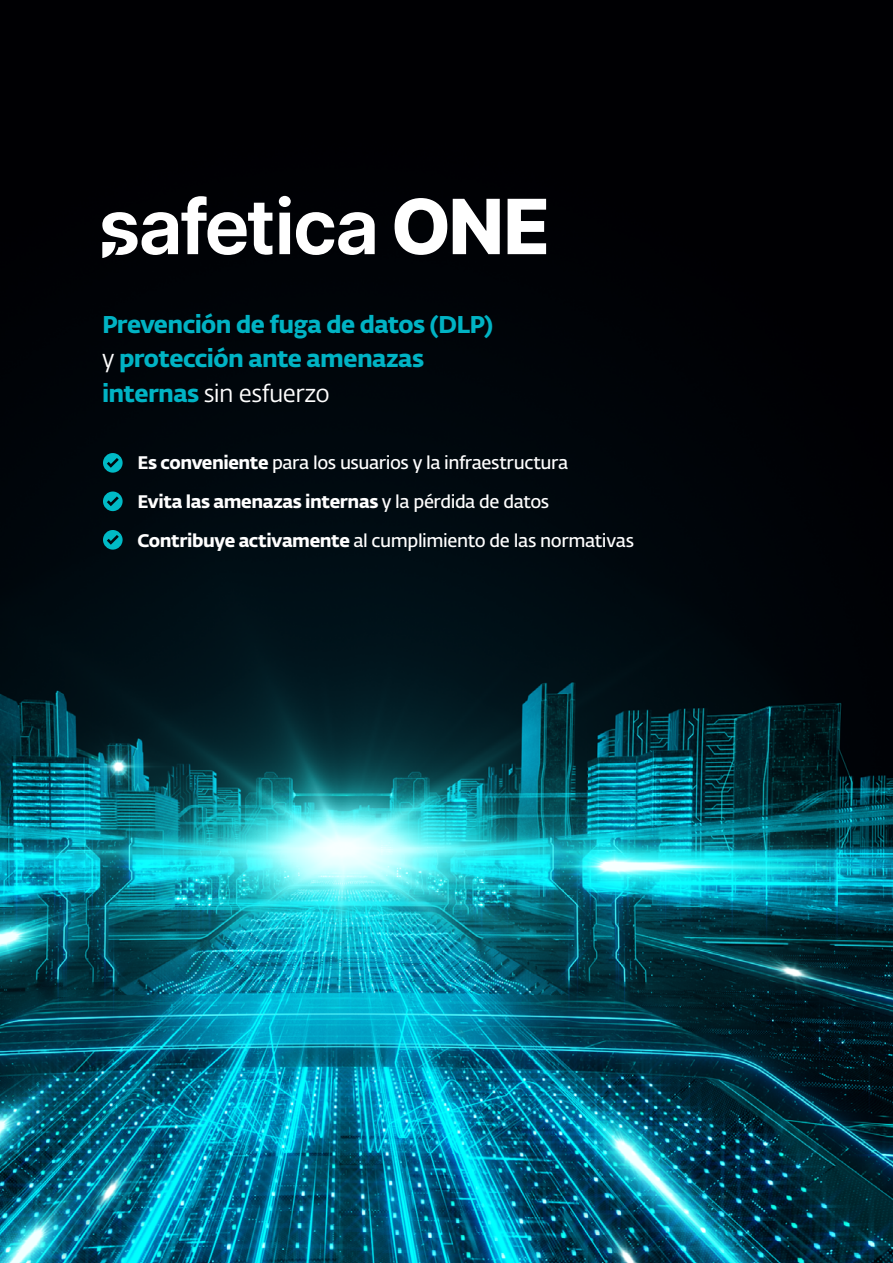
<style>
.page{position:relative;width:893px;height:1263px;background:#fff}
.page>*{position:absolute;margin:0;border:0;box-sizing:border-box;transform-origin:0 0}
.t1{font:24px/34.5px "Fedra Sans Alt Pro Bold LF";letter-spacing:-.025em;color:#00b3c4}
.t2{font:24px "Fedra Sans Alt Pro Book LF";letter-spacing:-.025em;color:#fff}
.t3{font:18px "Fedra Sans Alt Pro Demi LF";letter-spacing:-.025em;color:#fff}
.t4{font:18px "Fedra Sans Alt Pro Bold LF";letter-spacing:-.02em;color:#fff}
.s1{font-family:"Fedra Sans Alt Pro Book LF";color:#fff}
.s2{font-family:"Fedra Sans Alt Pro Bold LF";color:#00b3c4}
.s3{font-family:"Fedra Sans Alt Pro Bold LF"}
.s4{font-family:"Fedra Sans Alt Pro Demi LF"}
</style>
<div class="page">
<div style="left:0;top:0;width:893px;height:147px;background:#000003"></div>
<img style="left:0;top:147px;width:893px;height:1116px">
<svg style="left:395px;top:198px;width:52px;height:57px"></svg>
<svg style="left:453px;top:199px;width:47px;height:55px"></svg>
<svg style="left:508px;top:199px;width:38px;height:55px"></svg>
<svg style="left:279px;top:196px;width:96px;height:59px"></svg>
<svg style="left:102px;top:196px;width:170px;height:62px"></svg>
<svg style="left:103px;top:453px;width:20px;height:20px"></svg>
<svg style="left:103px;top:491px;width:20px;height:20px"></svg>
<svg style="left:103px;top:530px;width:20px;height:20px"></svg>
<h1 class="t1" style="left:102px;top:305px;width:392px">Prevención de fuga de datos (DLP) <span class="s1">y</span> protección ante amenazas</h1>
<h1 class="t2" style="left:102px;top:377px;width:229px"><span class="s2">internas</span> sin esfuerzo</h1>
<p class="t3" style="left:137px;top:449px;width:432px"><span class="s3">Es conveniente</span> para los usuarios y la infraestructura</p>
<p class="t4" style="left:137px;top:487px;width:413px">Evita las amenazas internas <span class="s4">y la pérdida de datos</span></p>
<p class="t3" style="left:137px;top:527px;width:498px"><span class="s3">Contribuye activamente</span> al cumplimiento de las normativas</p>
</div>
